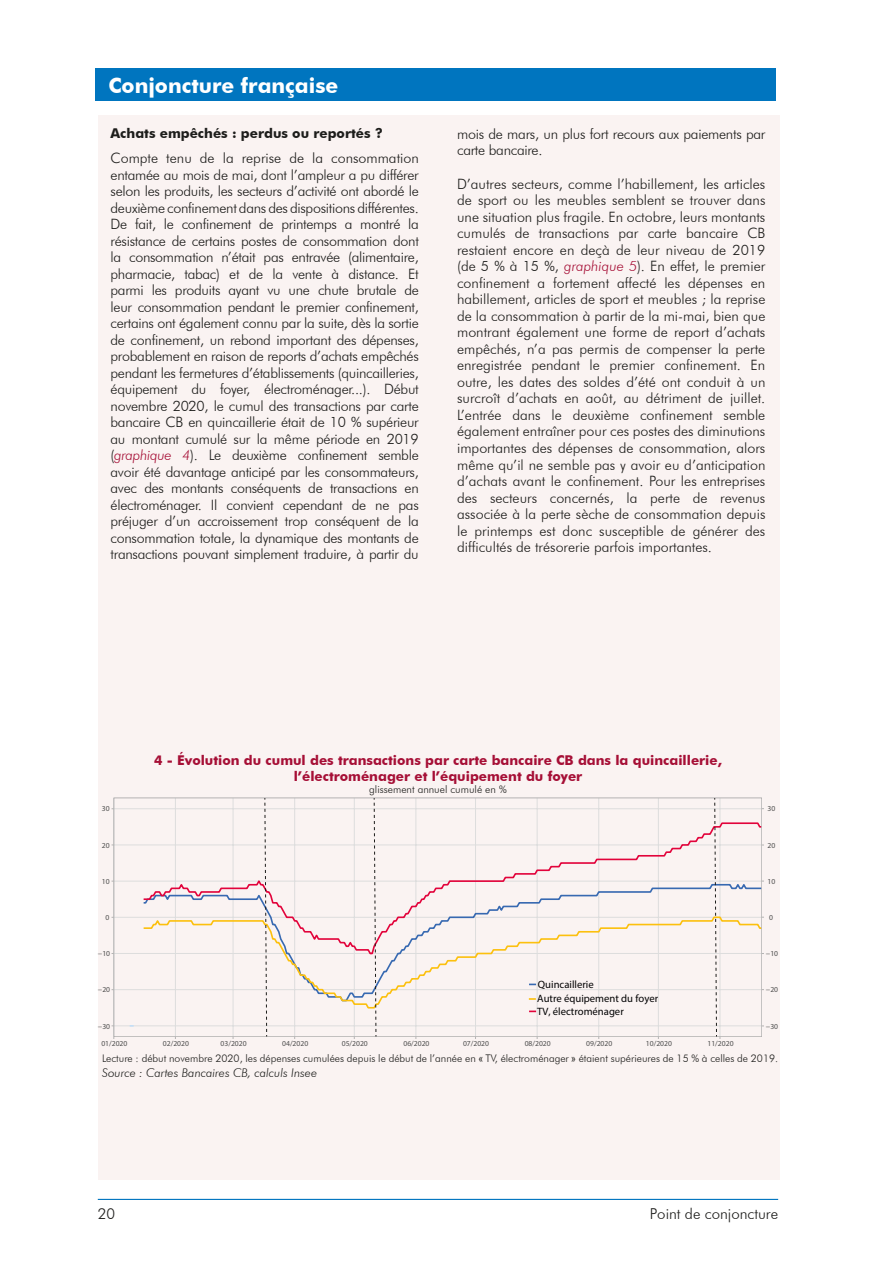
<style>
.page{position:relative;width:893px;height:1263px;background:#fff}
.page>*{position:absolute;margin:0;border:0;box-sizing:border-box;transform-origin:0 0}
.t1{font:700 21px "Futura BT";color:#fff}
.t2{font:300 15px "Futura BT";color:#1d1d1b}
.t3{font:300 14.25px/16.5px "Futura BT";letter-spacing:-.02em;color:#1d1d1b;text-align:justify}
.t4{font:700 13.5px/16.2px "Futura BT";color:#a60f36;text-align:center}
.t5{font:700 13.5px "Futura BT";color:#1d1d1b}
.t6{font:italic 300 12px "Futura BT";color:#1d1d1b}
.t7{font:10.65px/13.6px "Helvetica";color:#020203}
.t8{font:300 10.5px "Futura BT";color:#1d1d1b}
.t9{font:7.65px "Helvetica";color:#4e4e4e}
.s1{font-style:italic;color:#a60f36}
.s2{font-family:"Arial Narrow";font-weight:400}
</style>
<div class="page">
<hr style="left:98px;top:1199px;width:680px;height:1px;background:#0075bf">
<div style="left:96px;top:69px;width:680px;height:32px;background:#0075bf"></div>
<div style="left:98px;top:115px;width:682px;height:1064px;background:#faf3f2"></div>
<hr style="left:658px;top:798px;width:1px;height:239px;background:#ddd">
<hr style="left:598px;top:798px;width:1px;height:239px;background:#ddd">
<hr style="left:537px;top:798px;width:1px;height:239px;background:#ddd">
<hr style="left:475px;top:798px;width:1px;height:239px;background:#ddd">
<hr style="left:416px;top:798px;width:1px;height:239px;background:#ddd">
<hr style="left:354px;top:798px;width:1px;height:239px;background:#ddd">
<hr style="left:294px;top:798px;width:1px;height:239px;background:#ddd">
<hr style="left:233px;top:798px;width:1px;height:239px;background:#ddd">
<hr style="left:175px;top:798px;width:1px;height:239px;background:#ddd">
<hr style="left:114px;top:808px;width:648px;height:1px;background:#ddd">
<hr style="left:114px;top:845px;width:648px;height:1px;background:#ddd">
<hr style="left:114px;top:881px;width:648px;height:1px;background:#ddd">
<hr style="left:114px;top:917px;width:648px;height:1px;background:#ddd">
<hr style="left:114px;top:953px;width:648px;height:1px;background:#ddd">
<hr style="left:114px;top:989px;width:648px;height:1px;background:#ddd">
<hr style="left:114px;top:1025px;width:648px;height:1px;background:#ddd">
<svg style="left:232px;top:955px;width:368px;height:54px"></svg>
<svg style="left:142px;top:821px;width:618px;height:134px"></svg>
<div style="left:114px;top:798px;width:648px;height:239px;border:1px solid #b4b3b3"></div>
<svg style="left:529px;top:983px;width:7px;height:2px"></svg>
<svg style="left:529px;top:998px;width:7px;height:2px"></svg>
<svg style="left:529px;top:1010px;width:7px;height:2px"></svg>
<svg style="left:264px;top:798px;width:3px;height:238px"></svg>
<svg style="left:373px;top:798px;width:4px;height:238px"></svg>
<svg style="left:714px;top:798px;width:7px;height:241px"></svg>
<h1 class="t1" style="left:108px;top:73px;width:231px">Conjoncture française</h1>
<p class="t5" style="left:111px;top:125px;width:274px">Achats empêchés : perdus ou reportés ?</p>
<p class="t3" style="left:111px;top:150px;width:310px">Compte tenu de la reprise de la consommation entamée au mois de mai, dont l’ampleur a pu différer selon les produits, les secteurs d’activité ont abordé le deuxième confinement dans des dispositions différentes.<br>De fait, le confinement de printemps a montré la résistance de certains postes de consommation dont la consommation n’était pas entravée (alimentaire, pharmacie, tabac) et de la vente à distance. Et parmi les produits ayant vu une chute brutale de leur consommation pendant le premier confinement, certains ont également connu par la suite, dès la sortie de confinement, un rebond important des dépenses, probablement en raison de reports d’achats empêchés pendant les fermetures d’établissements (quincailleries, équipement du foyer, électroménager...). Début novembre 2020, le cumul des transactions par carte bancaire CB en quincaillerie était de 10 % supérieur au montant cumulé sur la même période en 2019 (<span class="s1">graphique 4</span>). Le deuxième confinement semble avoir été davantage anticipé par les consommateurs, avec des montants conséquents de transactions en électroménager. Il convient cependant de ne pas préjuger d’un accroissement trop conséquent de la consommation totale, la dynamique des montants de transactions pouvant simplement traduire, à partir du</p>
<p class="t3" style="left:457px;top:125px;width:310px">mois de mars, un plus fort recours aux paiements par carte bancaire.</p>
<p class="t3" style="left:457px;top:175px;width:310px">D’autres secteurs, comme l’habillement, les articles de sport ou les meubles semblent se trouver dans une situation plus fragile. En octobre, leurs montants cumulés de transactions par carte bancaire CB restaient encore en deçà de leur niveau de 2019 (de 5 % à 15 %, <span class="s1">graphique 5</span>). En effet, le premier confinement a fortement affecté les dépenses en habillement, articles de sport et meubles ; la reprise de la consommation à partir de la mi-mai, bien que montrant également une forme de report d’achats empêchés, n’a pas permis de compenser la perte enregistrée pendant le premier confinement. En outre, les dates des soldes d’été ont conduit à un surcroît d’achats en août, au détriment de juillet.<br>L’entrée dans le deuxième confinement semble également entraîner pour ces postes des diminutions importantes des dépenses de consommation, alors même qu’il ne semble pas y avoir eu d’anticipation d’achats avant le confinement. Pour les entreprises des secteurs concernés, la perte de revenus associée à la perte sèche de consommation depuis le printemps est donc susceptible de générer des difficultés de trésorerie parfois importantes.</p>
<p class="t4" style="left:154px;top:751px;width:569px">4 - Évolution du cumul des transactions par carte bancaire CB dans la quincaillerie, l’électroménager et l’équipement du foyer</p>
<p class="t8" style="left:369px;top:783px;width:139px">glissement annuel cumulé en %</p>
<p class="t9" style="left:102px;top:804px;width:9px">30</p>
<p class="t9" style="left:767px;top:804px;width:9px">30</p>
<p class="t9" style="left:102px;top:840px;width:9px">20</p>
<p class="t9" style="left:767px;top:840px;width:9px">20</p>
<p class="t9" style="left:102px;top:876px;width:9px">10</p>
<p class="t9" style="left:767px;top:876px;width:9px">10</p>
<p class="t9" style="left:105px;top:913px;width:5px">0</p>
<p class="t9" style="left:769px;top:913px;width:5px">0</p>
<p class="t9" style="left:98px;top:949px;width:14px">−10</p>
<p class="t9" style="left:766px;top:949px;width:14px">−10</p>
<p class="t7" style="left:537px;top:977px;width:123px">Quincaillerie<br>Autre équipement du foyer<br>TV, électroménager</p>
<p class="t8" style="left:102px;top:1052px;width:678px">Lecture : début novembre 2020, les dépenses cumulées depuis le début de l’année en <span class="s2">«</span> TV, électroménager <span class="s2">»</span> étaient supérieures de 15 % à celles de 2019.</p>
<p class="t6" style="left:102px;top:1065px;width:217px">Source : Cartes Bancaires CB, calculs Insee</p>
<p class="t9" style="left:766px;top:985px;width:14px">−20</p>
<p class="t9" style="left:98px;top:985px;width:14px">−20</p>
<p class="t9" style="left:98px;top:1021px;width:14px">−30</p>
<p class="t9" style="left:766px;top:1021px;width:14px">−30</p>
<p class="t9" style="left:101px;top:1039px;width:28px">01/2020</p>
<p class="t9" style="left:163px;top:1039px;width:28px">02/2020</p>
<p class="t9" style="left:221px;top:1039px;width:28px">03/2020</p>
<p class="t9" style="left:282px;top:1039px;width:28px">04/2020</p>
<p class="t9" style="left:342px;top:1039px;width:28px">05/2020</p>
<p class="t9" style="left:403px;top:1039px;width:28px">06/2020</p>
<p class="t9" style="left:463px;top:1039px;width:28px">07/2020</p>
<p class="t9" style="left:525px;top:1039px;width:28px">08/2020</p>
<p class="t9" style="left:586px;top:1039px;width:28px">09/2020</p>
<p class="t9" style="left:646px;top:1039px;width:28px">10/2020</p>
<p class="t9" style="left:707px;top:1039px;width:28px">11/2020</p>
<p class="t2" style="left:98px;top:1205px;width:19px">20</p>
<p class="t2" style="left:650px;top:1205px;width:130px">Point de conjoncture</p>
</div>
